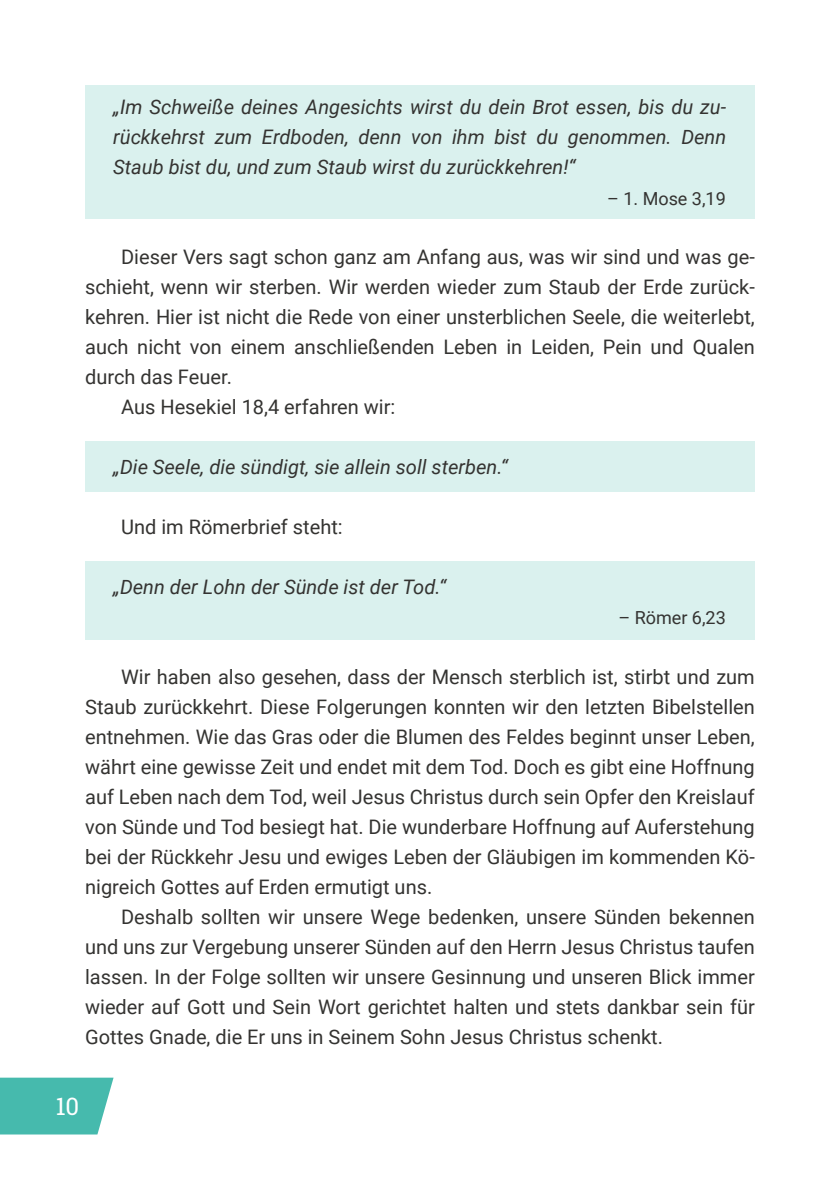
<style>
.page{position:relative;width:840px;height:1191px;background:#fff}
.page>*{position:absolute;margin:0;border:0;box-sizing:border-box;transform-origin:0 0}
.t1{font:24px "Roboto Slab";color:#fff}
.t2{font:20px/30px "Roboto";color:#343331;text-align:justify}
.t3{font:italic 20px/30px "Roboto";color:#343331;text-align:justify}
.t4{font:18px "Roboto";color:#343331}
</style>
<div class="page">
<svg style="left:0;top:1077px;width:113px;height:57px;background:#54bfb3"></svg>
<div style="left:85px;top:85px;width:669px;height:134px;background:#daf1ee"></div>
<div style="left:85px;top:561px;width:669px;height:78px;background:#daf1ee"></div>
<div style="left:85px;top:441px;width:669px;height:50px;background:#daf1ee"></div>
<p class="t3" style="left:113px;top:94px;width:614px">„Im Schweiße deines Angesichts wirst du dein Brot essen, bis du zu‐ rückkehrst zum Erdboden, denn von ihm bist du genommen. Denn Staub bist du, und zum Staub wirst du zurückkehren!“</p>
<p class="t4" style="left:606px;top:192px;width:120px">– 1. Mose 3,19</p>
<p class="t2" style="left:121px;top:244px;width:634px">Dieser Vers sagt schon ganz am Anfang aus, was wir sind und was ge‐</p>
<p class="t2" style="left:85px;top:274px;width:670px">schieht, wenn wir sterben. Wir werden wieder zum Staub der Erde zurück‐</p>
<p class="t2" style="left:85px;top:304px;width:670px">kehren. Hier ist nicht die Rede von einer unsterblichen Seele, die weiterlebt,</p>
<p class="t2" style="left:85px;top:334px;width:670px">auch nicht von einem anschließenden Leben in Leiden, Pein und Qualen</p>
<p class="t2" style="left:85px;top:364px;width:148px">durch das Feuer.</p>
<p class="t2" style="left:121px;top:394px;width:275px">Aus Hesekiel 18,4 erfahren wir:</p>
<p class="t3" style="left:113px;top:454px;width:396px">„Die Seele, die sündigt, sie allein soll sterben.“</p>
<p class="t2" style="left:121px;top:514px;width:223px">Und im Römerbrief steht:</p>
<p class="t3" style="left:113px;top:574px;width:334px">„Denn der Lohn der Sünde ist der Tod.“</p>
<p class="t4" style="left:618px;top:610px;width:109px">– Römer 6,23</p>
<p class="t2" style="left:85px;top:664px;width:671px;text-indent:36px">Wir haben also gesehen, dass der Mensch sterblich ist, stirbt und zum Staub zurückkehrt. Diese Folgerungen konnten wir den letzten Bibelstellen entnehmen. Wie das Gras oder die Blumen des Feldes beginnt unser Leben, währt eine gewisse Zeit und endet mit dem Tod. Doch es gibt eine Hoffnung auf Leben nach dem Tod, weil Jesus Christus durch sein Opfer den Kreislauf von Sünde und Tod besiegt hat. Die wunderbare Hoffnung auf Auferstehung bei der Rückkehr Jesu und ewiges Leben der Gläubigen im kommenden Kö‐ nigreich Gottes auf Erden ermutigt uns.</p>
<p class="t2" style="left:85px;top:904px;width:670px;text-indent:36px">Deshalb sollten wir unsere Wege bedenken, unsere Sünden bekennen und uns zur Vergebung unserer Sünden auf den Herrn Jesus Christus taufen lassen. In der Folge sollten wir unsere Gesinnung und unseren Blick immer wieder auf Gott und Sein Wort gerichtet halten und stets dankbar sein für Gottes Gnade, die Er uns in Seinem Sohn Jesus Christus schenkt.</p>
<p class="t1" style="left:56px;top:1089px;width:25px">10</p>
</div>
